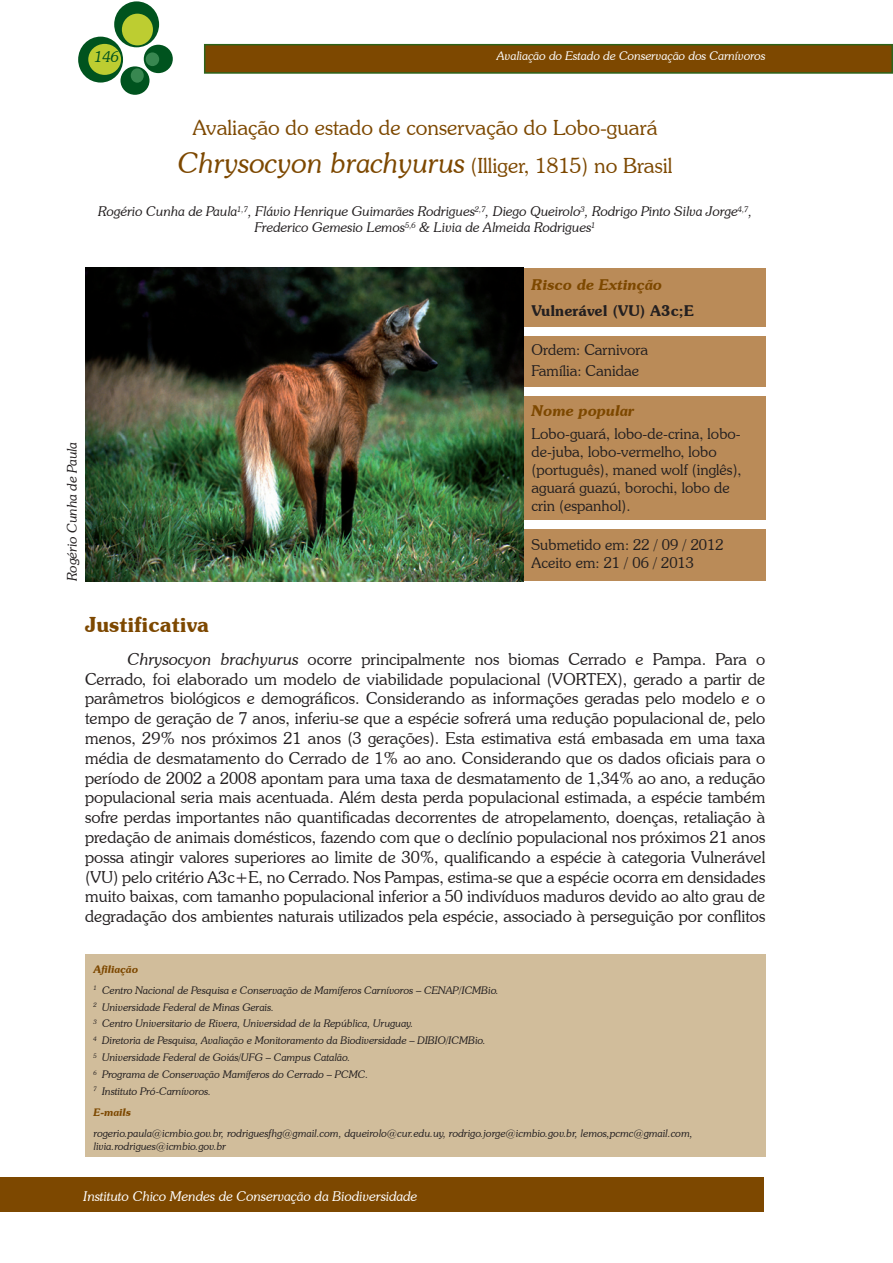
<style>
.page{position:relative;width:893px;height:1263px;background:#fff}
.page>*{position:absolute;margin:0;border:0;box-sizing:border-box;transform-origin:0 0}
.t1{font:300 21px "Souvenir IT Cby BT";color:#7d4800}
.t2{font:600 21px "Souvenir IT Cby BT";color:#7d4800}
.t3{font:300 16.5px/19.8px "Souvenir IT Cby BT";color:#231f20;text-align:justify}
.t4{font:300 15px/18px "Souvenir IT Cby BT";color:#231f20}
.t5{font:italic 600 15px "Souvenir IT Cby BT";color:#7d4800}
.t6{font:600 15px "Souvenir IT Cby BT";color:#231f20}
.t7{font:italic 300 15px "Souvenir IT Cby BT";color:#00531e}
.t8{font:italic 300 13.5px/16.2px "Souvenir IT Cby BT";color:#231f20;text-align:center}
.t9{font:italic 300 13.5px "Souvenir IT Cby BT";color:#fff}
.t10{font:italic 300 12px "Souvenir IT Cby BT";color:#fff}
.t11{font:italic 300 10.5px/16.8px "Souvenir IT Cby BT";color:#231f20}
.t12{font:italic 600 10.5px "Souvenir IT Cby BT";color:#7d4800}
.s1{font-style:italic;font-size:28.5px}
.s2{font-style:italic}
.s3{font-weight:600;color:#7d4800}
</style>
<div class="page">
<div style="left:205px;top:45px;width:687px;height:28px;background:#7d4800"></div>
<div style="left:204px;top:44px;width:689px;height:30px;border:2px solid #2d631a"></div>
<div style="left:114px;top:1px;width:45px;height:46px;background:#00531e;border-radius:50%"></div>
<div style="left:78px;top:37px;width:45px;height:46px;background:#00531e;border-radius:50%"></div>
<div style="left:144px;top:45px;width:29px;height:28px;background:#00531e;border-radius:50%"></div>
<div style="left:120px;top:66px;width:30px;height:29px;background:#00531e;border-radius:50%"></div>
<div style="left:122px;top:14px;width:31px;height:31px;background:#bdcd31;border-radius:50%"></div>
<div style="left:88px;top:44px;width:33px;height:31px;background:#bdcd31;border-radius:50%"></div>
<div style="left:146px;top:52px;width:13px;height:14px;background:#388750;border-radius:50%"></div>
<div style="left:131px;top:68px;width:13px;height:15px;background:#388750;border-radius:50%"></div>
<div style="left:0;top:1178px;width:764px;height:34px;background:#7d4800"></div>
<div style="left:85px;top:954px;width:680px;height:203px;background:#d1bd9b"></div>
<div style="left:523px;top:268px;width:242px;height:59px;background:#ba8b58"></div>
<div style="left:523px;top:336px;width:242px;height:51px;background:#ba8b58"></div>
<div style="left:523px;top:529px;width:242px;height:51px;background:#ba8b58"></div>
<div style="left:523px;top:396px;width:242px;height:123px;background:#ba8b58"></div>
<img style="left:85px;top:268px;width:438px;height:313px">
<p class="t7" style="left:94px;top:48px;width:26px">146</p>
<p class="t10" style="left:497px;top:49px;width:270px">Avaliação do Estado de Conservação dos Carnívoros</p>
<p class="t1" style="left:193px;top:115px;width:466px">Avaliação do estado de conservação do Lobo-guará</p>
<p class="t1" style="left:178px;top:152px;width:496px"><span class="s1">Chrysocyon brachyurus</span> (Illiger, 1815) no Brasil</p>
<p class="t8" style="left:98px;top:203px;width:655px">Rogério Cunha de Paula<sup>1,7</sup>, Flávio Henrique Guimarães Rodrigues<sup>2,7</sup>, Diego Queirolo<sup>3</sup>, Rodrigo Pinto Silva Jorge<sup>4,7</sup>,<br>Frederico Gemesio Lemos<sup>5,6</sup> &amp; Livia de Almeida Rodrigues<sup>1</sup></p>
<p class="t8" style="left:64px;top:581px;width:141px;rotate:-90deg">Rogério Cunha de Paula</p>
<p class="t5" style="left:531px;top:275px;width:132px">Risco de Extinção</p>
<p class="t6" style="left:531px;top:302px;width:164px">Vulnerável (VU) A3c;E</p>
<p class="t4" style="left:531px;top:340px;width:118px;line-height:20.1px">Ordem: Carnivora<br>Família: Canidae</p>
<p class="t5" style="left:531px;top:402px;width:104px">Nome popular</p>
<p class="t4" style="left:531px;top:424px;width:212px">Lobo-guará, lobo-de-crina, lobo&shy;de-juba, lobo-vermelho, lobo (português), maned wolf (inglês), aguará guazú, borochi, lobo de crin (espanhol).</p>
<p class="t4" style="left:531px;top:536px;width:194px">Submetido em: 22 / 09 / 2012<br>Aceito em: 21 / 06 / 2013</p>
<p class="t2" style="left:85px;top:611px;width:126px">Justificativa</p>
<p class="t3" style="left:85px;top:649px;width:682px;text-indent:43px"><span class="s2">Chrysocyon brachyurus</span> ocorre principalmente nos biomas Cerrado e Pampa. Para o Cerrado, foi elaborado um modelo de viabilidade populacional (VORTEX), gerado a partir de parâmetros biológicos e demográficos. Considerando as informações geradas pelo modelo e o tempo de geração de 7 anos, inferiu-se que a espécie sofrerá uma redução populacional de, pelo menos, 29% nos próximos 21 anos (3 gerações). Esta estimativa está embasada em uma taxa média de desmatamento do Cerrado de 1% ao ano. Considerando que os dados oficiais para o período de 2002 a 2008 apontam para uma taxa de desmatamento de 1,34% ao ano, a redução populacional seria mais acentuada. Além desta perda populacional estimada, a espécie também sofre perdas importantes não quantificadas decorrentes de atropelamento, doenças, retaliação à predação de animais domésticos, fazendo com que o declínio populacional nos próximos 21 anos possa atingir valores superiores ao limite de 30%, qualificando a espécie à categoria Vulnerável (VU) pelo critério A3c+E, no Cerrado. Nos Pampas, estima-se que a espécie ocorra em densidades muito baixas, com tamanho populacional inferior a 50 indivíduos maduros devido ao alto grau de degradação dos ambientes naturais utilizados pela espécie, associado à perseguição por conflitos</p>
<p class="t11" style="left:94px;top:958px;width:407px;line-height:21.1px"><span class="s3">Afiliação<br></span><sup>1</sup> Centro Nacional de Pesquisa e Conservação de Mamíferos Carnívoros – CENAP/ICMBio.</p>
<p class="t11" style="left:94px;top:998px;width:394px"><sup>2</sup> Universidade Federal de Minas Gerais.<br><sup>3</sup> Centro Universitario de Rivera, Universidad de la República, Uruguay.<br><sup>4</sup> Diretoria de Pesquisa, Avaliação e Monitoramento da Biodiversidade – DIBIO/ICMBio.<br><sup>5</sup> Universidade Federal de Goiás/UFG – Campus Catalão.<br><sup>6</sup> Programa de Conservação Mamíferos do Cerrado – PCMC.<br><sup>7</sup> Instituto Pró-Carnívoros.</p>
<p class="t12" style="left:94px;top:1105px;width:39px">E-mails</p>
<p class="t11" style="left:94px;top:1127px;width:601px;line-height:12.6px">rogerio.paula@icmbio.gov.br, rodriguesfhg@gmail.com, dqueirolo@cur.edu.uy, rodrigo.jorge@icmbio.gov.br, lemos,pcmc@gmail.com, livia.rodrigues@icmbio.gov.br</p>
<p class="t9" style="left:84px;top:1188px;width:335px">Instituto Chico Mendes de Conservação da Biodiversidade</p>
</div>
